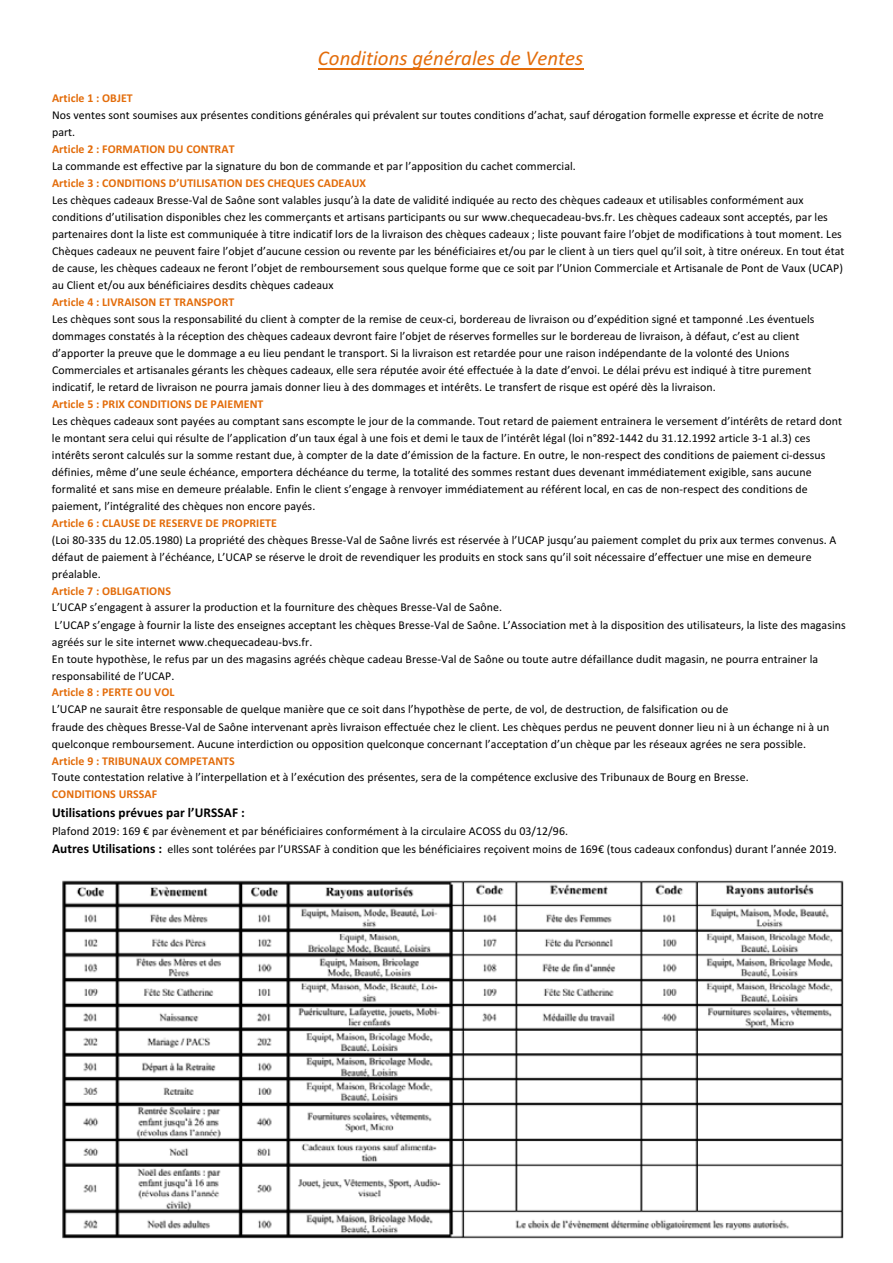
<style>
.page{position:relative;width:893px;height:1263px;background:#fff}
.page>*{position:absolute;margin:0;border:0;box-sizing:border-box;transform-origin:0 0}
.t1{font:italic 21px "Calibri";letter-spacing:.005em;color:#e36c0a}
.t2{font:700 13.5px "Calibri";letter-spacing:.005em;color:#000}
.t3{font:12px/17px "Calibri";letter-spacing:.005em;color:#000}
.t4{font:700 12px "Calibri";letter-spacing:.005em;color:#e36c0a}
.s1{font-weight:700;font-size:13.5px}
</style>
<div class="page">
<hr style="left:318px;top:68px;width:265px;height:1px;background:#e36c0a">
<img style="left:62px;top:880px;width:782px;height:359px">
<h1 class="t1" style="left:318px;top:44px;width:267px">Conditions générales de Ventes</h1>
<p class="t4" style="left:52px;top:90px;width:82px">Article 1 : OBJET</p>
<p class="t3" style="left:52px;top:106px;width:773px">Nos ventes sont soumises aux présentes conditions générales qui prévalent sur toutes conditions d’achat, sauf dérogation formelle expresse et écrite de notre part.</p>
<p class="t4" style="left:52px;top:140px;width:184px">Article 2 : FORMATION DU CONTRAT</p>
<p class="t3" style="left:52px;top:157px;width:525px">La commande est effective par la signature du bon de commande et par l’apposition du cachet commercial.</p>
<p class="t4" style="left:52px;top:175px;width:316px">Article 3 : CONDITIONS D’UTILISATION DES CHEQUES CADEAUX</p>
<p class="t3" style="left:52px;top:191px;width:794px">Les chèques cadeaux Bresse-Val de Saône sont valables jusqu’à la date de validité indiquée au recto des chèques cadeaux et utilisables conformément aux conditions d’utilisation disponibles chez les commerçants et artisans participants ou sur www.chequecadeau-bvs.fr. Les chèques cadeaux sont acceptés, par les partenaires dont la liste est communiquée à titre indicatif lors de la livraison des chèques cadeaux ; liste pouvant faire l’objet de modifications à tout moment. Les Chèques cadeaux ne peuvent faire l’objet d’aucune cession ou revente par les bénéficiaires et/ou par le client à un tiers quel qu’il soit, à titre onéreux. En tout état de cause, les chèques cadeaux ne feront l’objet de remboursement sous quelque forme que ce soit par l’Union Commerciale et Artisanale de Pont de Vaux (UCAP) au Client et/ou aux bénéficiaires desdits chèques cadeaux</p>
<p class="t4" style="left:52px;top:293px;width:184px">Article 4 : LIVRAISON ET TRANSPORT</p>
<p class="t3" style="left:52px;top:310px;width:764px">Les chèques sont sous la responsabilité du client à compter de la remise de ceux-ci, bordereau de livraison ou d’expédition signé et tamponné .Les éventuels dommages constatés à la réception des chèques cadeaux devront faire l’objet de réserves formelles sur le bordereau de livraison, à défaut, c’est au client d’apporter la preuve que le dommage a eu lieu pendant le transport. Si la livraison est retardée pour une raison indépendante de la volonté des Unions Commerciales et artisanales gérants les chèques cadeaux, elle sera réputée avoir été effectuée à la date d’envoi. Le délai prévu est indiqué à titre purement indicatif, le retard de livraison ne pourra jamais donner lieu à des dommages et intérêts. Le transfert de risque est opéré dès la livraison.</p>
<p class="t4" style="left:52px;top:395px;width:213px">Article 5 : PRIX CONDITIONS DE PAIEMENT</p>
<p class="t3" style="left:52px;top:412px;width:791px">Les chèques cadeaux sont payées au comptant sans escompte le jour de la commande. Tout retard de paiement entrainera le versement d’intérêts de retard dont le montant sera celui qui résulte de l’application d’un taux égal à une fois et demi le taux de l’intérêt légal (loi n°892-1442 du 31.12.1992 article 3-1 al.3) ces intérêts seront calculés sur la somme restant due, à compter de la date d’émission de la facture. En outre, le non-respect des conditions de paiement ci-dessus définies, même d’une seule échéance, emportera déchéance du terme, la totalité des sommes restant dues devenant immédiatement exigible, sans aucune formalité et sans mise en demeure préalable. Enfin le client s’engage à renvoyer immédiatement au référent local, en cas de non-respect des conditions de paiement, l’intégralité des chèques non encore payés.</p>
<p class="t4" style="left:52px;top:514px;width:226px">Article 6 : CLAUSE DE RESERVE DE PROPRIETE</p>
<p class="t3" style="left:52px;top:531px;width:786px">(Loi 80-335 du 12.05.1980) La propriété des chèques Bresse-Val de Saône livrés est réservée à l’UCAP jusqu’au paiement complet du prix aux termes convenus. A défaut de paiement à l’échéance, L’UCAP se réserve le droit de revendiquer les produits en stock sans qu’il soit nécessaire d’effectuer une mise en demeure préalable.</p>
<p class="t4" style="left:52px;top:582px;width:120px">Article 7 : OBLIGATIONS</p>
<p class="t3" style="left:52px;top:599px;width:795px">L’UCAP s’engagent à assurer la production et la fourniture des chèques Bresse-Val de Saône.<br>L’UCAP s’engage à fournir la liste des enseignes acceptant les chèques Bresse-Val de Saône. L’Association met à la disposition des utilisateurs, la liste des magasins agréés sur le site internet www.chequecadeau-bvs.fr.<br>En toute hypothèse, le refus par un des magasins agréés chèque cadeau Bresse-Val de Saône ou toute autre défaillance dudit magasin, ne pourra entrainer la responsabilité de l’UCAP.</p>
<p class="t4" style="left:52px;top:684px;width:124px">Article 8 : PERTE OU VOL</p>
<p class="t3" style="left:52px;top:701px;width:779px">L’UCAP ne saurait être responsable de quelque manière que ce soit dans l’hypothèse de perte, de vol, de destruction, de falsification ou de<br>fraude des chèques Bresse-Val de Saône intervenant après livraison effectuée chez le client. Les chèques perdus ne peuvent donner lieu ni à un échange ni à un quelconque remboursement. Aucune interdiction ou opposition quelconque concernant l’acceptation d’un chèque par les réseaux agrées ne sera possible.</p>
<p class="t4" style="left:52px;top:752px;width:184px">Article 9 : TRIBUNAUX COMPETANTS</p>
<p class="t3" style="left:52px;top:768px;width:698px">Toute contestation relative à l’interpellation et à l’exécution des présentes, sera de la compétence exclusive des Tribunaux de Bourg en Bresse.</p>
<p class="t4" style="left:52px;top:786px;width:107px">CONDITIONS URSSAF</p>
<p class="t2" style="left:52px;top:803px;width:194px">Utilisations prévues par l’URSSAF :</p>
<p class="t3" style="left:52px;top:821px;width:786px;line-height:18.1px">Plafond 2019: 169 € par évènement et par bénéficiaires conformément à la circulaire ACOSS du 03/12/96.<br><span class="s1">Autres Utilisations :</span> elles sont tolérées par l’URSSAF à condition que les bénéficiaires reçoivent moins de 169€ (tous cadeaux confondus) durant l’année 2019.</p>
</div>
